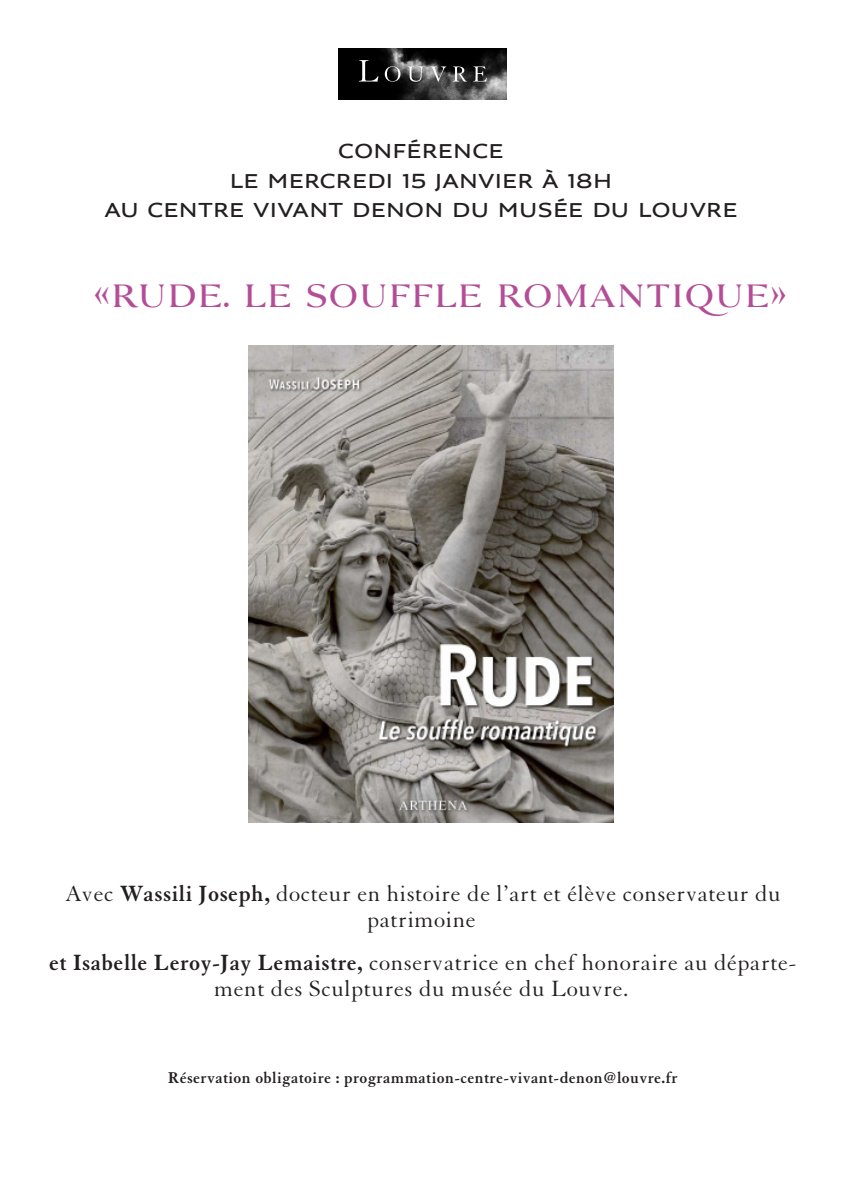
<style>
.page{position:relative;width:842px;height:1191px;background:#fff}
.page>*{position:absolute;margin:0;border:0;box-sizing:border-box;transform-origin:0 0}
.t1{font:32px "Louvre Serif Med";color:#b44d97}
.t2{font:24px/26px "Granjon LT Std";letter-spacing:.025em;color:#231f20;text-align:center}
.t3{font:20px "Louvre Sans Med";letter-spacing:-.02em;color:#231f20}
.t4{font:700 17px "Granjon LT Std";letter-spacing:.025em;color:#231f20}
.s1{font-weight:700}
</style>
<div class="page">
<img style="left:339px;top:49px;width:167px;height:50px">
<svg style="left:359px;top:60px;width:128px;height:22px;background:#4c4c4c"></svg>
<img style="left:249px;top:346px;width:365px;height:476px">
<p class="t3" style="left:338px;top:137px;width:167px">CONFÉRENCE</p>
<p class="t3" style="left:229px;top:167px;width:385px">LE MERCREDI 15 JANVIER À 18H</p>
<p class="t3" style="left:104px;top:197px;width:635px">AU CENTRE VIVANT DENON DU MUSÉE DU LOUVRE</p>
<p class="t1" style="left:93px;top:275px;width:696px">«RUDE. LE SOUFFLE ROMANTIQUE»</p>
<p class="t2" style="left:65px;top:880px;width:717px">Avec <span class="s1">Wassili Joseph,</span> docteur en histoire de l’art et élève conservateur du patrimoine</p>
<p class="t2" style="left:49px;top:949px;width:749px"><span class="s1">et Isabelle Leroy-Jay Lemaistre,</span> conservatrice en chef honoraire au départe&shy;ment des Sculptures du musée du Louvre.</p>
<p class="t4" style="left:168px;top:1068px;width:511px">Réservation obligatoire : programmation-centre-vivant-denon@louvre.fr</p>
</div>
